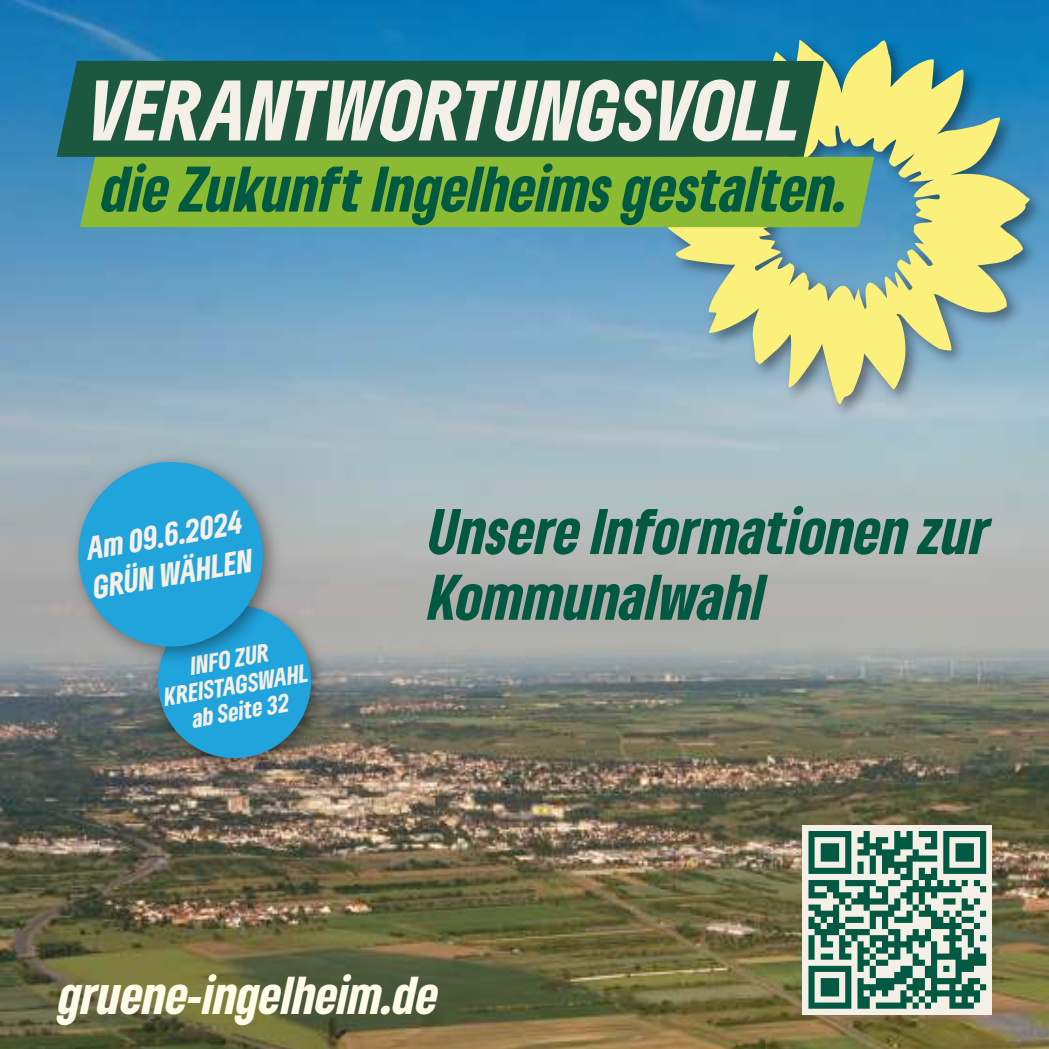
<style>
.page{position:relative;width:1049px;height:1049px;background:#fff}
.page>*{position:absolute;margin:0;border:0;box-sizing:border-box;transform-origin:0 0}
.t1{font:italic 900 condensed 80px "Gruene Type";color:#f4f0e7}
.t2{font:italic 900 condensed 60px/65.8px "Gruene Type";color:#005940}
.t3{font:italic 900 condensed 49.75px "Gruene Type";color:#fffce9}
.t4{font:italic 900 condensed 30.25px/39.2px "Gruene Type";color:#f6f0e9}
.t5{font:italic 900 condensed 24px/26.2px "Gruene Type";color:#f4f0e7;text-align:center}
</style>
<div class="page">
<img style="left:0;top:0;width:1049px;height:1049px">
<img style="left:656px;top:28px;width:393px;height:401px">
<svg style="left:668px;top:40px;width:362px;height:364px"></svg>
<div style="left:57px;top:61px;width:767px;height:96px;background:#1b583f"></div>
<div style="left:802px;top:825px;width:190px;height:190px;background:#f4f0e7"></div>
<svg style="left:808px;top:831px;width:178px;height:178px"></svg>
<img style="left:139px;top:588px;width:199px;height:199px">
<div style="left:80px;top:157px;width:794px;height:70px;background:#8abb33"></div>
<img style="left:57px;top:440px;width:240px;height:240px">
<svg style="left:71px;top:455px;width:246px;height:309px"></svg>
<h1 class="t1" style="left:89px;top:57px;width:714px">VERANTWORTUNGSVOLL</h1>
<p class="t2" style="left:103px;top:154px;width:748px">die Zukunft Ingelheims gestalten.</p>
<p class="t4" style="left:83px;top:529px;width:163px;rotate:-10deg">Am 09.6.2024<br>GRÜN WÄHLEN</p>
<p class="t2" style="left:429px;top:497px;width:562px">Unsere Informationen zur<br>Kommunalwahl</p>
<p class="t5" style="left:157px;top:658px;width:148px;rotate:-10deg">INFO ZUR<br>KREISTAGSWAHL ab Seite 32</p>
<p class="t3" style="left:59px;top:962px;width:381px">gruene-ingelheim.de</p>
</div>
